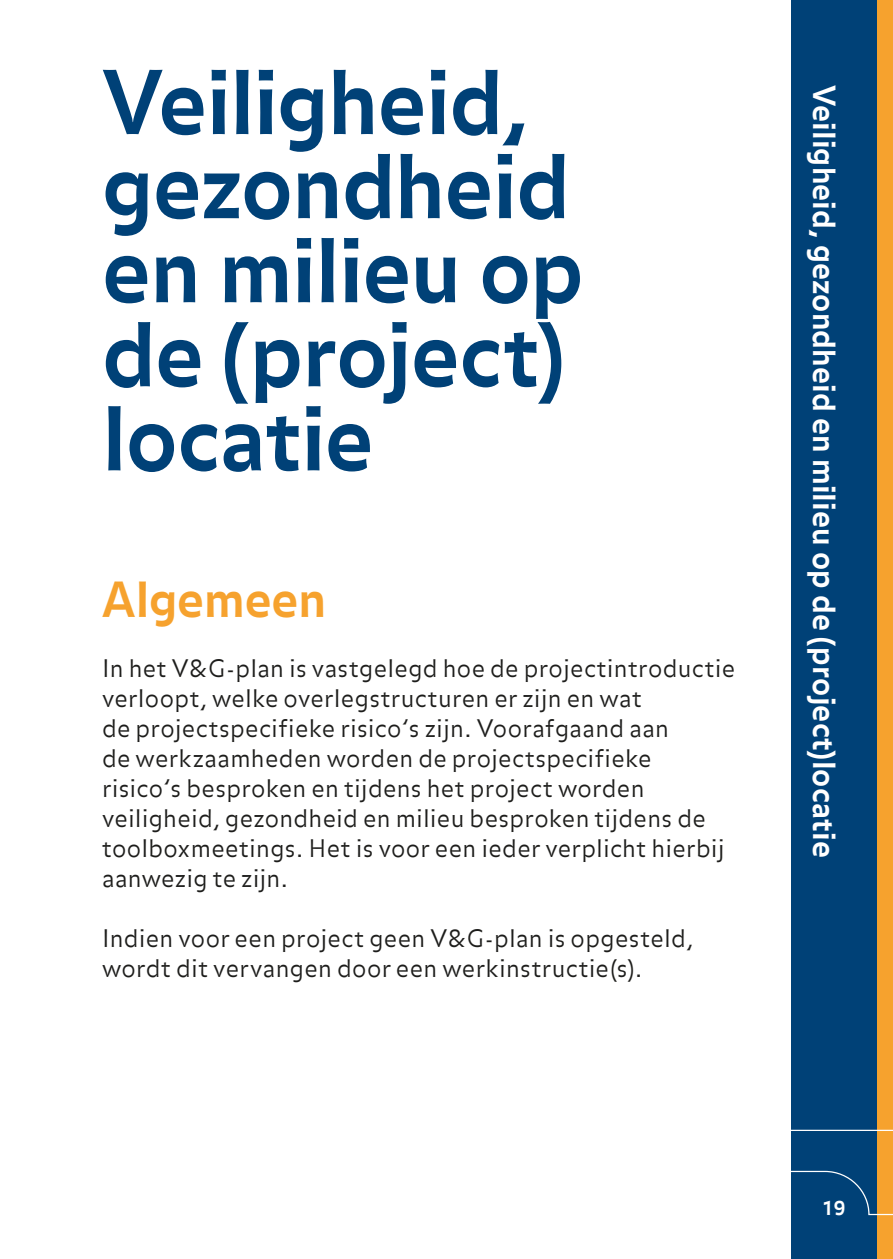
<style>
.page{position:relative;width:893px;height:1259px;background:#fff}
.page>*{position:absolute;margin:0;border:0;box-sizing:border-box;transform-origin:0 0}
.t1{font:700 87px/84px "Balance";letter-spacing:-.01em;color:#004177}
.t2{font:700 48px "Balance";color:#f6a22e}
.t3{font:700 30.3px "Balance";letter-spacing:.005em;color:#fff}
.t4{font:300 24px/30px "Balance";letter-spacing:.01em;color:#1d1d1b}
.t5{font:700 20.1px "Balance";color:#fff}
</style>
<div class="page">
<div style="left:791px;top:0;width:86px;height:1259px;background:#004177"></div>
<div style="left:877px;top:0;width:16px;height:1259px;background:#f6a22e"></div>
<svg style="left:791px;top:1129px;width:102px;height:87px"></svg>
<h1 class="t1" style="left:102px;top:66px;width:483px">Veiligheid, gezondheid en milieu op de (project) locatie</h1>
<h2 class="t2" style="left:102px;top:571px;width:226px">Algemeen</h2>
<p class="t4" style="left:102px;top:654px;width:635px">In het V&amp;G-plan is vastgelegd hoe de projectintroductie verloopt, welke overlegstructuren er zijn en wat<br>de projectspecifieke risico’s zijn. Voorafgaand aan<br>de werkzaamheden worden de projectspecifieke risico’s besproken en tijdens het project worden veiligheid, gezondheid en milieu besproken tijdens de toolboxmeetings. Het is voor een ieder verplicht hierbij aanwezig te zijn.</p>
<p class="t4" style="left:102px;top:924px;width:593px">Indien voor een project geen V&amp;G-plan is opgesteld, wordt dit vervangen door een werkinstructie(s).</p>
<p class="t3" style="left:842px;top:85px;width:774px;rotate:90deg">Veiligheid, gezondheid en milieu op de (project)locatie</p>
<p class="t5" style="left:822px;top:1196px;width:25px">19</p>
</div>
